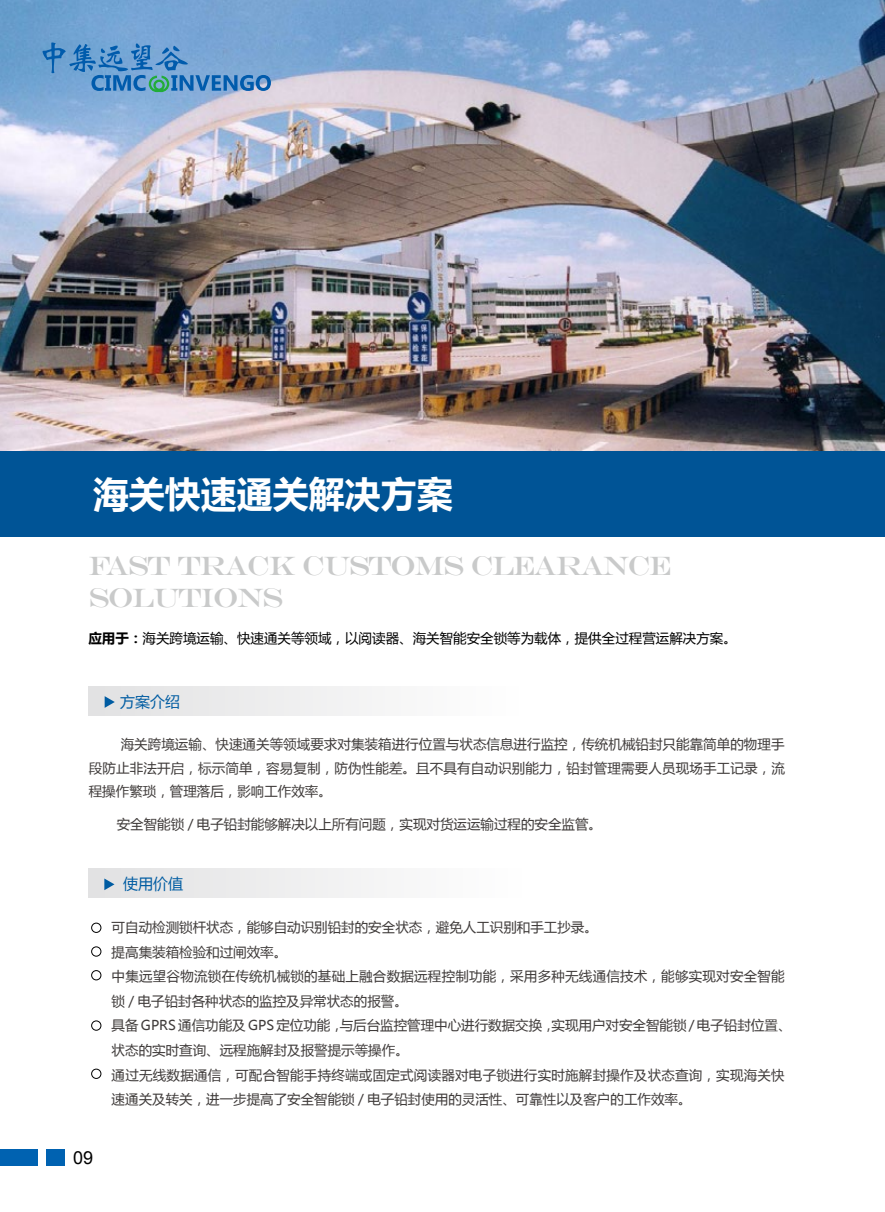
<style>
.page{position:relative;width:885px;height:1212px;background:#fff}
.page>*{position:absolute;margin:0;border:0;box-sizing:border-box;transform-origin:0 0}
.t1{font:700 36px "Microsoft Ya Hei";color:#fff}
.t2{font:27px/32.4px "Engravers";letter-spacing:-.06em;color:#c9caca}
.t3{font:18px "Arial";color:#000}
.t4{font:15px "Microsoft Ya Hei";color:#005ca2}
.t5{font:13.5px/24.6px "Microsoft Ya Hei";color:#3f3b3a;text-align:justify}
.t6{font:13.5px "Microsoft Ya Hei";color:#000}
.s1{font-weight:700}
</style>
<div class="page">
<div style="left:0;top:451px;width:884px;height:86px;background:#005496"></div>
<img style="left:0;top:0;width:884px;height:451px">
<svg style="left:43px;top:43px;width:228px;height:50px;background:#5f97ca"></svg>
<div style="left:89px;top:686px;width:680px;height:29px;background:linear-gradient(to right,#e5e5e6,#fff)"></div>
<svg style="left:105px;top:696px;width:10px;height:12px"></svg>
<div style="left:88px;top:868px;width:686px;height:30px;background:linear-gradient(to right,#e5e5e6,#fff)"></div>
<svg style="left:104px;top:878px;width:10px;height:12px"></svg>
<div style="left:91px;top:923px;width:10px;height:9px;border:1px solid #000;border-radius:50%"></div>
<div style="left:91px;top:947px;width:10px;height:9px;border:1px solid #000;border-radius:50%"></div>
<div style="left:91px;top:970px;width:10px;height:10px;border:1px solid #000;border-radius:50%"></div>
<div style="left:91px;top:1021px;width:10px;height:9px;border:1px solid #000;border-radius:50%"></div>
<div style="left:91px;top:1069px;width:10px;height:9px;border:1px solid #000;border-radius:50%"></div>
<div style="left:0;top:1149px;width:38px;height:16px;background:#0062b1"></div>
<div style="left:46px;top:1149px;width:19px;height:16px;background:#0062b1"></div>
<p class="t1" style="left:93px;top:469px;width:362px">海关快速通关解决方案</p>
<p class="t2" style="left:88px;top:549px;width:584px">FAST TRACK CUSTOMS CLEARANCE<br>SOLUTIONS</p>
<p class="t6" style="left:88px;top:628px;width:649px"><span class="s1">应用于：</span>海关跨境运输、快速通关等领域，以阅读器、海关智能安全锁等为载体，提供全过程营运解决方案。</p>
<p class="t4" style="left:120px;top:691px;width:61px">方案介绍</p>
<p class="t5" style="left:89px;top:732px;width:697px;line-height:23.4px;text-indent:32px">海关跨境运输、快速通关等领域要求对集装箱进行位置与状态信息进行监控，传统机械铅封只能靠简单的物理手段防止非法开启，标示简单，容易复制，防伪性能差。且不具有自动识别能力，铅封管理需要人员现场手工记录，流程操作繁琐，管理落后，影响工作效率。</p>
<p class="t5" style="left:117px;top:811px;width:487px">安全智能锁 / 电子铅封能够解决以上所有问题，实现对货运运输过程的安全监管。</p>
<p class="t3" style="left:73px;top:1145px;width:22px">09</p>
<p class="t4" style="left:123px;top:874px;width:61px">使用价值</p>
<p class="t5" style="left:112px;top:914px;width:681px;text-align:left">可自动检测锁杆状态，能够自动识别铅封的安全状态，避免人工识别和手工抄录。<br>提高集装箱检验和过闸效率。<br>中集远望谷物流锁在传统机械锁的基础上融合数据远程控制功能，采用多种无线通信技术，能够实现对安全智能锁 / 电子铅封各种状态的监控及异常状态的报警。<br>具备 GPRS 通信功能及 GPS 定位功能，与后台监控管理中心进行数据交换，实现用户对安全智能锁 / 电子铅封位置、状态的实时查询、远程施解封及报警提示等操作。<br>通过无线数据通信，可配合智能手持终端或固定式阅读器对电子锁进行实时施解封操作及状态查询，实现海关快速通关及转关，进一步提高了安全智能锁 / 电子铅封使用的灵活性、可靠性以及客户的工作效率。</p>
</div>
